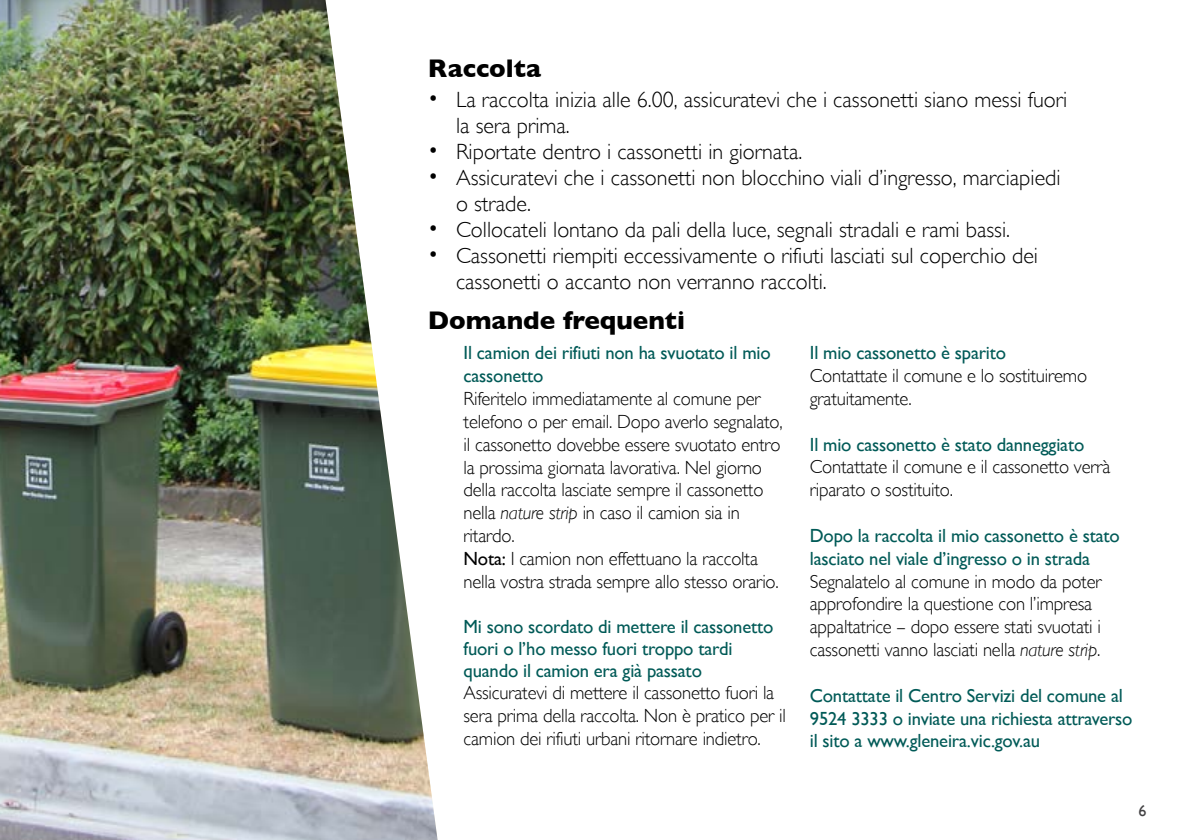
<style>
.page{position:relative;width:1191px;height:840px;background:#fff}
.page>*{position:absolute;margin:0;border:0;box-sizing:border-box;transform-origin:0 0}
.t1{font:700 26px "Gill Sans";color:#000}
.t2{font:300 22px/26px "Gill Sans";color:#000}
.t3{font:300 19px/22.8px "Gill Sans";letter-spacing:-.01em;color:#000}
.t4{font:19px/22.8px "Gill Sans";letter-spacing:-.01em;color:#005a57}
.t5{font:16px "Gill Sans";color:#414042}
.s1{font-style:italic}
.s2{font-weight:400}
</style>
<div class="page">
<img style="left:0;top:0;width:437px;height:839px">
<h1 class="t1" style="left:428px;top:47px;width:115px">Raccolta</h1>
<p class="t2" style="left:456px;top:87px;width:612px;text-indent:-28px">• La raccolta inizia alle 6.00, assicuratevi che i cassonetti siano messi fuori la sera prima.</p>
<p class="t2" style="left:428px;top:139px;width:376px">• Riportate dentro i cassonetti in giornata.</p>
<p class="t2" style="left:456px;top:165px;width:606px;text-indent:-28px">• Assicuratevi che i cassonetti non blocchino viali d’ingresso, marciapiedi o strade.</p>
<p class="t2" style="left:428px;top:217px;width:584px">• Collocateli lontano da pali della luce, segnali stradali e rami bassi.</p>
<p class="t2" style="left:456px;top:243px;width:583px;text-indent:-28px">• Cassonetti riempiti eccessivamente o rifiuti lasciati sul coperchio dei cassonetti o accanto non verranno raccolti.</p>
<h1 class="t1" style="left:428px;top:299px;width:259px">Domande frequenti</h1>
<p class="t4" style="left:463px;top:341px;width:309px">Il camion dei rifiuti non ha svuotato il mio cassonetto</p>
<p class="t3" style="left:463px;top:387px;width:321px">Riferitelo immediatamente al comune per telefono o per email. Dopo averlo segnalato, il cassonetto dovebbe essere svuotato entro la prossima giornata lavorativa. Nel giorno della raccolta lasciate sempre il cassonetto nella <span class="s1">nature strip</span> in caso il camion sia in ritardo.<br><span class="s2">Nota:</span> I camion non effettuano la raccolta nella vostra strada sempre allo stesso orario.</p>
<p class="t4" style="left:463px;top:614px;width:311px;line-height:22px">Mi sono scordato di mettere il cassonetto fuori o l’ho messo fuori troppo tardi quando il camion era già passato</p>
<p class="t3" style="left:463px;top:681px;width:324px">Assicuratevi di mettere il cassonetto fuori la sera prima della raccolta. Non è pratico per il camion dei rifiuti urbani ritornare indietro.</p>
<p class="t4" style="left:810px;top:341px;width:198px">Il mio cassonetto è sparito</p>
<p class="t3" style="left:810px;top:364px;width:279px">Contattate il comune e lo sostituiremo gratuitamente.</p>
<p class="t4" style="left:810px;top:432px;width:276px">Il mio cassonetto è stato danneggiato</p>
<p class="t3" style="left:810px;top:455px;width:302px">Contattate il comune e il cassonetto verrà riparato o sostituito.</p>
<p class="t4" style="left:810px;top:523px;width:311px">Dopo la raccolta il mio cassonetto è stato lasciato nel viale d’ingresso o in strada</p>
<p class="t3" style="left:810px;top:569px;width:293px">Segnalatelo al comune in modo da poter approfondire la questione con l’impresa appaltatrice – dopo essere stati svuotati i cassonetti vanno lasciati nella <span class="s1">nature strip</span>.</p>
<p class="t4" style="left:810px;top:683px;width:324px">Contattate il Centro Servizi del comune al<br>9524 3333 o inviate una richiesta attraverso il sito a www.gleneira.vic.gov.au</p>
<p class="t5" style="left:1138px;top:800px;width:9px">6</p>
</div>
